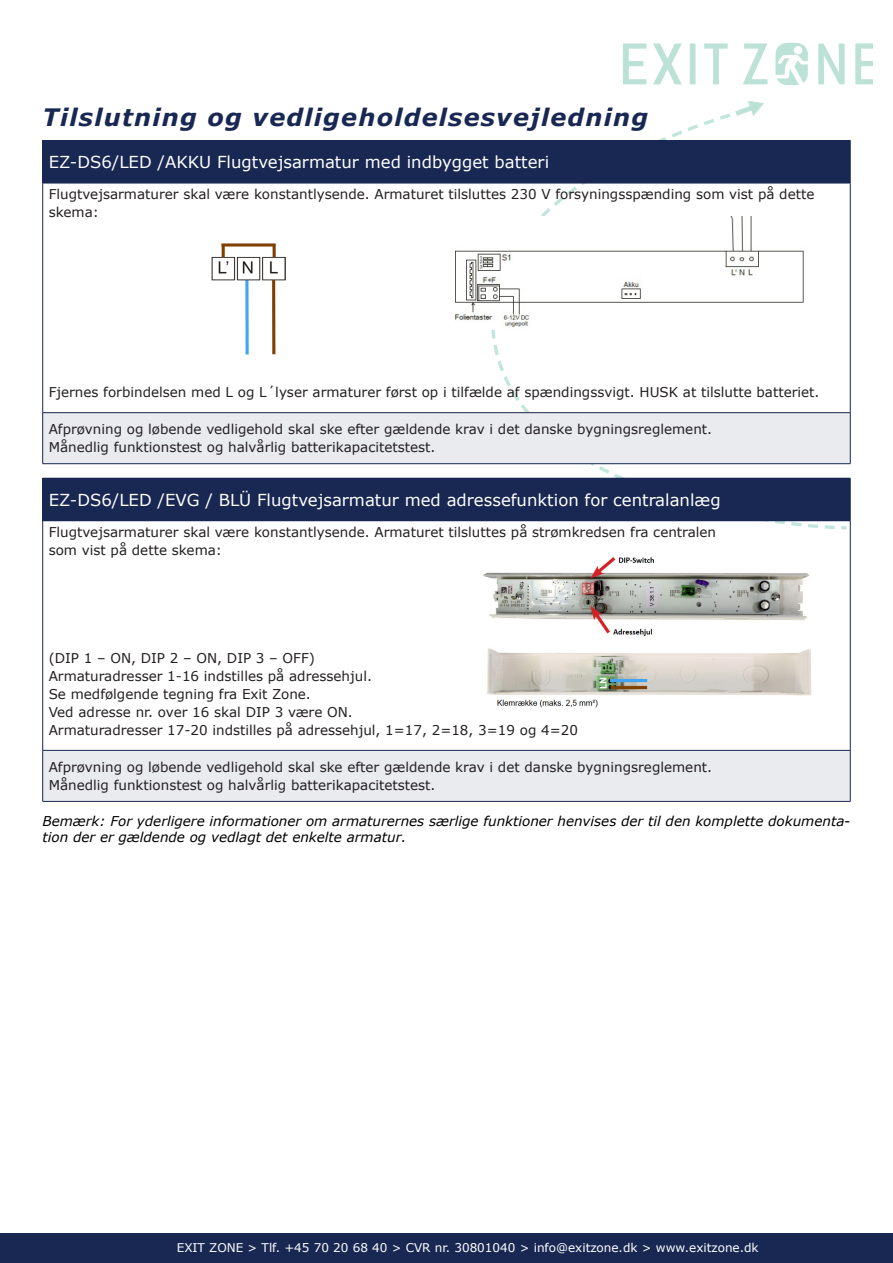
<style>
.page{position:relative;width:893px;height:1263px;background:#fff}
.page>*{position:absolute;margin:0;border:0;box-sizing:border-box;transform-origin:0 0}
.t1{font:italic 700 24px "Verdana";letter-spacing:.05em;color:#182853}
.t2{font:16.5px "Verdana";color:#fff}
.t3{font:13.5px/18px "Verdana";color:#231f20}
.t4{font:italic 13.5px/16.2px "Verdana";color:#000}
.t5{font:12px "Verdana";color:#fff}
</style>
<div class="page">
<div style="left:0;top:1233px;width:893px;height:30px;background:#182853"></div>
<svg style="left:623px;top:43px;width:23px;height:41px"></svg>
<svg style="left:653px;top:43px;width:28px;height:41px"></svg>
<div style="left:690px;top:43px;width:5px;height:41px;background:#bce1d6"></div>
<svg style="left:704px;top:43px;width:24px;height:41px"></svg>
<svg style="left:743px;top:43px;width:24px;height:41px"></svg>
<svg style="left:818px;top:43px;width:27px;height:41px"></svg>
<svg style="left:855px;top:43px;width:17px;height:41px"></svg>
<svg style="left:775px;top:43px;width:33px;height:42px"></svg>
<svg style="left:491px;top:113px;width:356px;height:416px"></svg>
<svg style="left:734px;top:101px;width:31px;height:16px"></svg>
<div style="left:43px;top:478px;width:807px;height:43px;background:#182853"></div>
<div style="left:43px;top:750px;width:807px;height:51px;background:#eaebef"></div>
<hr style="left:42px;top:478px;width:1px;height:42px;background:#182853">
<hr style="left:850px;top:478px;width:1px;height:42px;background:#182853">
<hr style="left:42px;top:521px;width:1px;height:229px;background:#182853">
<hr style="left:850px;top:521px;width:1px;height:229px;background:#182853">
<hr style="left:43px;top:750px;width:807px;height:1px;background:#182853">
<hr style="left:42px;top:750px;width:1px;height:51px;background:#182853">
<hr style="left:850px;top:750px;width:1px;height:51px;background:#182853">
<hr style="left:43px;top:801px;width:807px;height:1px;background:#182853">
<div style="left:43px;top:141px;width:807px;height:42px;background:#182853"></div>
<div style="left:43px;top:413px;width:807px;height:51px;background:#eaebef"></div>
<hr style="left:43px;top:140px;width:807px;height:1px;background:#182853">
<hr style="left:42px;top:141px;width:1px;height:42px;background:#182853">
<hr style="left:850px;top:141px;width:1px;height:42px;background:#182853">
<hr style="left:43px;top:183px;width:807px;height:1px;background:#182853">
<hr style="left:42px;top:183px;width:1px;height:229px;background:#182853">
<hr style="left:850px;top:183px;width:1px;height:229px;background:#182853">
<hr style="left:43px;top:412px;width:807px;height:1px;background:#182853">
<hr style="left:42px;top:413px;width:1px;height:50px;background:#182853">
<hr style="left:850px;top:413px;width:1px;height:50px;background:#182853">
<hr style="left:43px;top:463px;width:807px;height:1px;background:#182853">
<img style="left:211px;top:243px;width:74px;height:112px">
<img style="left:454px;top:217px;width:361px;height:113px">
<img style="left:483px;top:557px;width:329px;height:151px">
<h1 class="t1" style="left:43px;top:100px;width:607px">Tilslutning og vedligeholdelsesvejledning</h1>
<p class="t2" style="left:49px;top:151px;width:502px">EZ-DS6/LED /AKKU Flugtvejsarmatur med indbygget batteri</p>
<p class="t3" style="left:49px;top:185px;width:767px">Flugtvejsarmaturer skal være konstantlysende. Armaturet tilsluttes 230 V forsyningsspænding som vist på dette skema:</p>
<p class="t3" style="left:49px;top:383px;width:772px">Fjernes forbindelsen med L og L´lyser armaturer først op i tilfælde af spændingssvigt. HUSK at tilslutte batteriet.</p>
<p class="t3" style="left:49px;top:420px;width:665px">Afprøvning og løbende vedligehold skal ske efter gældende krav i det danske bygningsreglement.<br>Månedlig funktionstest og halvårlig batterikapacitetstest.</p>
<p class="t2" style="left:49px;top:488px;width:673px">EZ-DS6/LED /EVG / BLÜ Flugtvejsarmatur med adressefunktion for centralanlæg</p>
<p class="t3" style="left:49px;top:523px;width:669px">Flugtvejsarmaturer skal være konstantlysende. Armaturet tilsluttes på strømkredsen fra centralen som vist på dette skema:</p>
<p class="t3" style="left:49px;top:649px;width:531px">(DIP 1 – ON, DIP 2 – ON, DIP 3 – OFF)<br>Armaturadresser 1-16 indstilles på adressehjul.<br>Se medfølgende tegning fra Exit Zone.<br>Ved adresse nr. over 16 skal DIP 3 være ON.<br>Armaturadresser 17-20 indstilles på adressehjul, 1=17, 2=18, 3=19 og 4=20</p>
<p class="t3" style="left:49px;top:758px;width:665px">Afprøvning og løbende vedligehold skal ske efter gældende krav i det danske bygningsreglement.<br>Månedlig funktionstest og halvårlig batterikapacitetstest.</p>
<p class="t4" style="left:43px;top:813px;width:809px">Bemærk: For yderligere informationer om armaturernes særlige funktioner henvises der til den komplette dokumenta&shy;tion der er gældende og vedlagt det enkelte armatur.</p>
<p class="t5" style="left:177px;top:1240px;width:583px">EXIT ZONE &gt; Tlf. +45 70 20 68 40 &gt; CVR nr. 30801040 &gt; info@exitzone.dk &gt; www.exitzone.dk</p>
</div>
